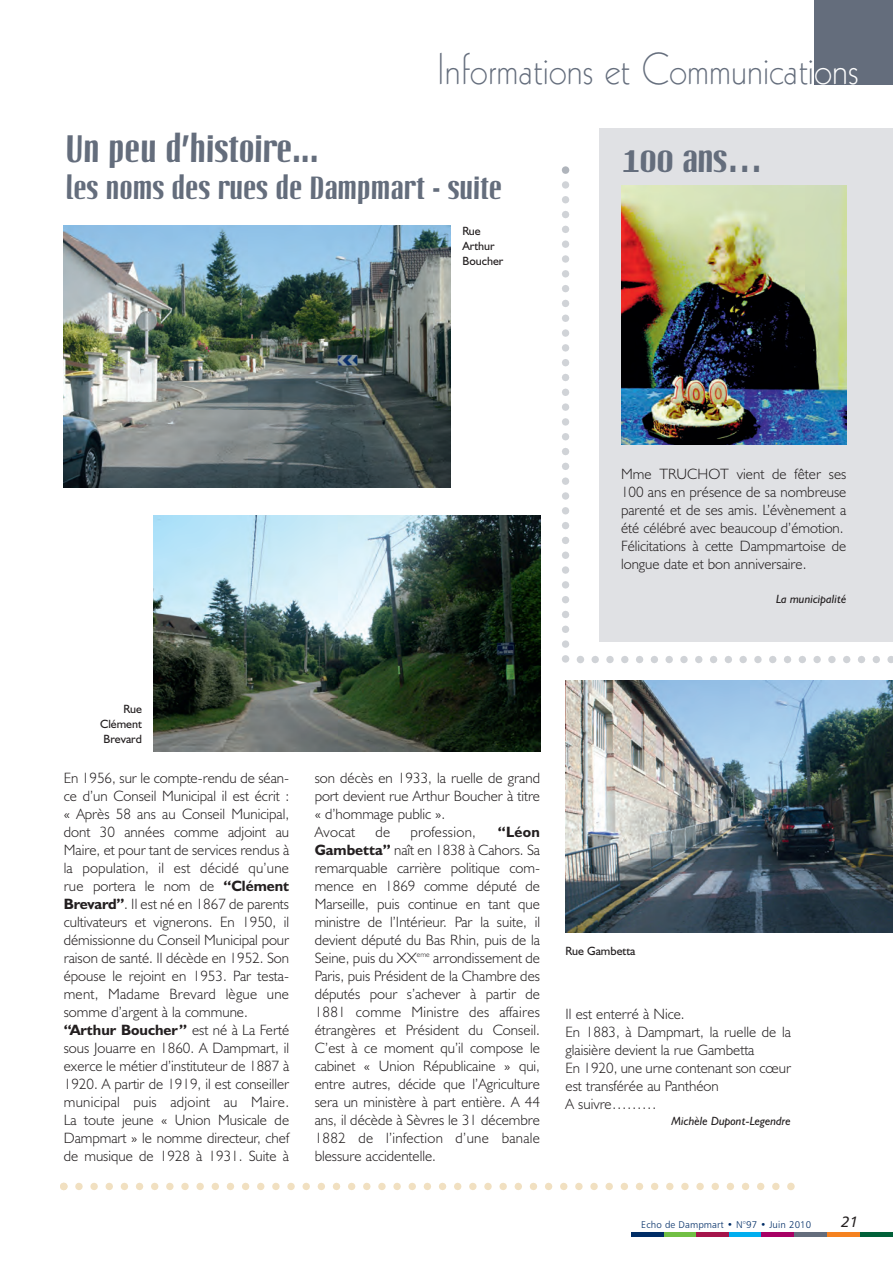
<style>
.page{position:relative;width:893px;height:1263px;background:#fff}
.page>*{position:absolute;margin:0;border:0;box-sizing:border-box;transform-origin:0 0}
.t1{font:300 43.05px "Kabel";color:#646d7c;scale:.95 1}
.t2{font:700 37.5px "Linotype Octane";color:#646d7c;scale:.94 1}
.t3{font:700 31.5px "Linotype Octane";color:#646d7c;scale:.94 1}
.t4{font:300 15px/18px "Humanist 521 BT";color:#231f20}
.t5{font:300 15px "Humanist 521 BT";letter-spacing:.02em;color:#231f20}
.t6{font:15px "Humanist 777 BT Italic B";color:#231f20}
.t7{font:12px/15px "Humanist 521 BT";color:#231f20;text-align:justify}
.t8{font:italic 12px "Humanist 521 BT";color:#231f20}
.t9{font:9.75px "Humanist 777 BT Light B";letter-spacing:.01em;color:#002d66}
.s1{color:#fff}
.s2{font-weight:700}
</style>
<div class="page">
<div style="left:600px;top:128px;width:293px;height:514px;background:#e0e1e4"></div>
<hr style="left:0;top:0;width:1px;height:1263px;background:#b6bcde">
<hr style="left:631px;top:1233px;width:32px;height:4px;background:#002d66">
<hr style="left:664px;top:1233px;width:32px;height:4px;background:#71bf44">
<hr style="left:696px;top:1233px;width:33px;height:4px;background:#a5154b">
<hr style="left:729px;top:1233px;width:33px;height:4px;background:#00aeef">
<hr style="left:762px;top:1233px;width:32px;height:4px;background:#a70164">
<hr style="left:794px;top:1233px;width:33px;height:4px;background:#646d7c">
<hr style="left:827px;top:1233px;width:33px;height:4px;background:#f58220">
<hr style="left:860px;top:1233px;width:33px;height:4px;background:#016139">
<img style="left:64px;top:225px;width:386px;height:262px">
<img style="left:566px;top:680px;width:327px;height:252px">
<img style="left:154px;top:516px;width:386px;height:235px">
<img style="left:621px;top:185px;width:225px;height:260px">
<svg style="left:60px;top:1183px;width:735px;height:7px"></svg>
<div style="left:814px;top:0;width:79px;height:85px;background:#646d7c"></div>
<svg style="left:562px;top:166px;width:7px;height:497px"></svg>
<svg style="left:577px;top:656px;width:316px;height:7px"></svg>
<h1 class="t1" style="left:437px;top:53px;width:445px">Informations et Communicati<span class="s1">ons</span></h1>
<h2 class="t2" style="left:66px;top:132px;width:270px">Un peu d’histoire...</h2>
<h3 class="t3" style="left:66px;top:175px;width:465px">les noms des rues de Dampmart - suite</h3>
<p class="t7" style="left:462px;top:225px;width:43px;text-align:left">Rue<br>Arthur<br>Boucher</p>
<h2 class="t2" style="left:623px;top:143px;width:152px">100 ans…</h2>
<p class="t4" style="left:621px;top:466px;width:227px">Mme TRUCHOT vient de fêter ses 100 ans en présence de sa nombreuse parenté et de ses amis. L’évènement a été célébré avec beaucoup d’émotion.<br>Félicitations à cette Dampmartoise de longue date et bon anniversaire.</p>
<p class="t8" style="left:776px;top:594px;width:72px">La municipalité</p>
<p class="t7" style="left:100px;top:703px;width:43px;text-indent:24px">Rue Clément Brevard</p>
<p class="t4" style="left:64px;top:770px;width:227px">En 1956, sur le compte-rendu de séan&shy;ce d’un Conseil Municipal il est écrit : « Après 58 ans au Conseil Municipal, dont 30 années comme adjoint au Maire, et pour tant de services rendus à la population, il est décidé qu’une rue portera le nom de <span class="s2">“Clément Brevard”</span>. Il est né en 1867 de parents cultivateurs et vignerons. En 1950, il démissionne du Conseil Municipal pour raison de santé. Il décède en 1952. Son épouse le rejoint en 1953. Par testa&shy;ment, Madame Brevard lègue une somme d’argent à la commune. <span class="s2">“Arthur Boucher”</span> est né à La Ferté sous Jouarre en 1860. A Dampmart, il exerce le métier d’instituteur de 1887 à 1920. A partir de 1919, il est conseiller municipal puis adjoint au Maire.<br>La toute jeune « Union Musicale de Dampmart » le nomme directeur, chef de musique de 1928 à 1931. Suite à</p>
<p class="t4" style="left:315px;top:770px;width:227px">son décès en 1933, la ruelle de grand port devient rue Arthur Boucher à titre « d’hommage public ».<br>Avocat</p>
<p class="t4" style="left:315px;top:824px;width:227px;text-align:justify;text-indent:183px"><span class="s2">“Léon Gambetta”</span> naît en 1838 à Cahors. Sa remarquable carrière politique com&shy;mence en 1869 comme député de Marseille, puis continue en tant que ministre de l’Intérieur. Par la suite, il devient député du Bas Rhin, puis de la Seine, puis du XX<sup>eme</sup> arrondissement de Paris, puis Président de la Chambre des députés pour s’achever à partir de 1881 comme Ministre des affaires étrangères et Président du Conseil.<br>C’est à ce moment qu’il compose le cabinet « Union Républicaine » qui, entre autres, décide que l’Agriculture sera un ministère à part entière. A 44 ans, il décède à Sèvres le 31 décembre 1882 de l’infection d’une banale blessure accidentelle.</p>
<p class="t4" style="left:375px;top:824px;width:16px">de</p>
<p class="t5" style="left:410px;top:826px;width:67px">profession,</p>
<p class="t7" style="left:566px;top:945px;width:71px">Rue Gambetta</p>
<p class="t4" style="left:566px;top:1007px;width:227px">Il est enterré à Nice.<br>En 1883, à Dampmart, la ruelle de la glaisière devient la rue Gambetta<br>En 1920, une urne contenant son cœur est transférée au Panthéon<br>A suivre………</p>
<p class="t8" style="left:671px;top:1117px;width:121px">Michèle Dupont-Legendre</p>
<p class="t9" style="left:641px;top:1220px;width:172px">Echo de Dampmart • N°97 • Juin 2010</p>
<p class="t6" style="left:841px;top:1216px;width:19px">21</p>
</div>
